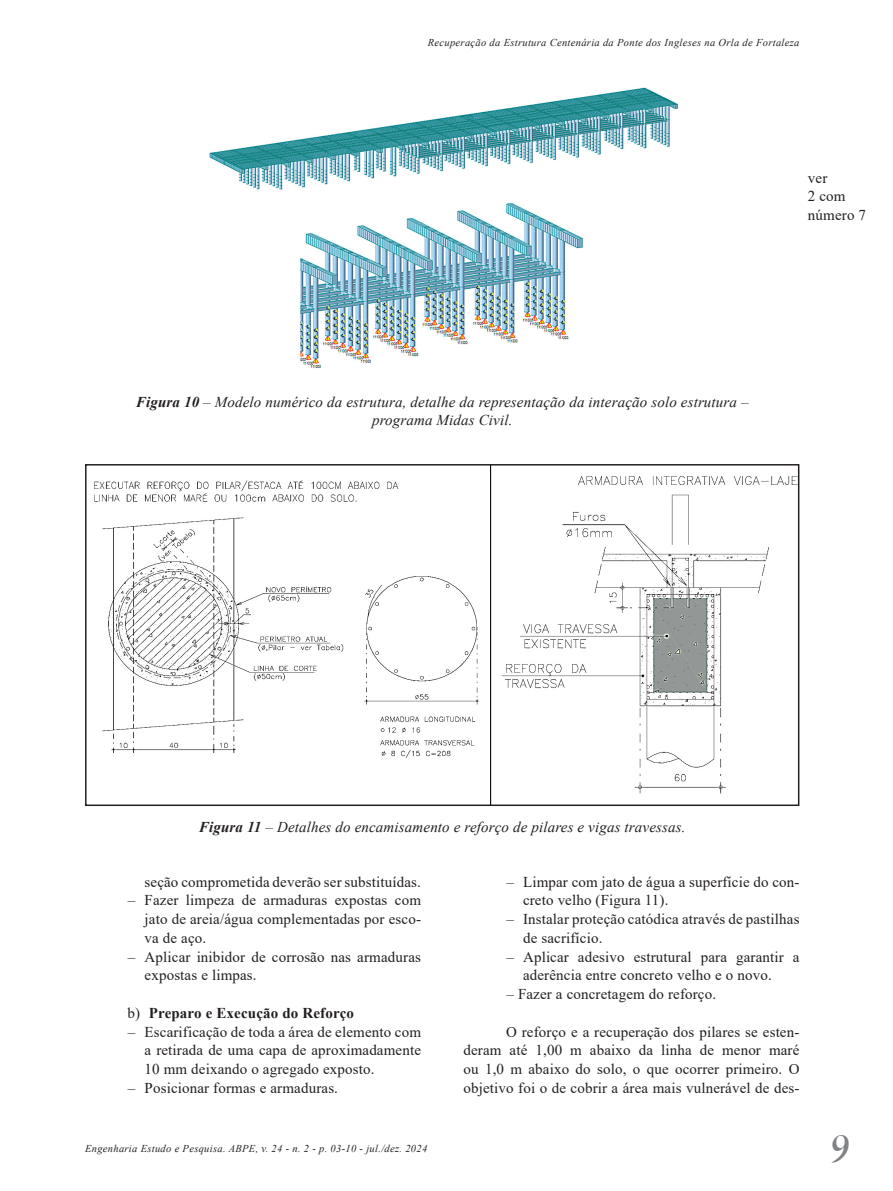
<style>
.page{position:relative;width:893px;height:1191px;background:#fff}
.page>*{position:absolute;margin:0;border:0;box-sizing:border-box;transform-origin:0 0}
.t1{font:46.5px "Aladdin";color:#808285}
.Traço{font:15px/18.8px "Times New Roman";letter-spacing:.01em;color:#231f20}
.Texto_geral{font:15px/18.8px "Times New Roman";letter-spacing:.01em;color:#231f20;text-align:right}
.Figura{font:italic 15px "Times New Roman";letter-spacing:.01em;color:#231f20}
.a{font:700 15px "Times New Roman";letter-spacing:.01em;color:#231f20}
.t2{font:italic 10.5px "Times New Roman";letter-spacing:.03em;color:#231f20}
.s1{font-weight:700}
.s2{font-weight:400}
</style>
<div class="page">
<img style="left:209px;top:87px;width:469px;height:282px">
<img style="left:94px;top:467px;width:702px;height:336px">
<div style="left:85px;top:464px;width:714px;height:342px;border:2px solid #231f20"></div>
<p class="t2" style="left:428px;top:35px;width:373px">Recuperação da Estrutura Centenária da Ponte dos Ingleses na Orla de Fortaleza</p>
<p class="Texto_geral" style="left:808px;top:168px;width:21px">ver</p>
<p class="Texto_geral" style="left:808px;top:186px;width:39px">2 com</p>
<p class="Texto_geral" style="left:808px;top:205px;width:60px">número 7</p>
<p class="Figura" style="left:136px;top:391px;width:614px"><span class="s1">Figura 10</span> – Modelo numérico da estrutura, detalhe da representação da interação solo estrutura –</p>
<p class="Figura" style="left:372px;top:410px;width:142px">programa Midas Civil.</p>
<p class="Figura" style="left:199px;top:816px;width:488px"><span class="s1">Figura 11</span> – Detalhes do encamisamento e reforço de pilares e vigas travessas.</p>
<p class="Traço" style="left:145px;top:871px;width:278px">seção comprometida deverão ser substituídas.</p>
<p class="Traço" style="left:145px;top:890px;width:278px;text-align:justify;text-indent:-17px">– Fazer limpeza de armaduras expostas com jato de areia/água complementadas por esco&shy;va de aço.</p>
<p class="Traço" style="left:145px;top:946px;width:278px;text-indent:-17px">– Aplicar inibidor de corrosão nas armaduras expostas e limpas.</p>
<p class="a" style="left:128px;top:1002px;width:228px"><span class="s2">b)</span> Preparo e Execução do Reforço</p>
<p class="Traço" style="left:145px;top:1021px;width:278px;text-align:justify;text-indent:-17px">– Escarificação de toda a área de elemento com a retirada de uma capa de aproximadamente 10 mm deixando o agregado exposto.</p>
<p class="Traço" style="left:128px;top:1078px;width:212px">– Posicionar formas e armaduras.</p>
<p class="Traço" style="left:523px;top:871px;width:278px;text-indent:-17px">– Limpar com jato de água a superfície do con&shy;creto velho (Figura 11).</p>
<p class="Traço" style="left:523px;top:909px;width:278px;text-indent:-17px">– Instalar proteção catódica através de pastilhas de sacrifício.</p>
<p class="Traço" style="left:523px;top:946px;width:278px;text-indent:-17px">– Aplicar adesivo estrutural para garantir a aderência entre concreto velho e o novo.</p>
<p class="Traço" style="left:506px;top:984px;width:211px">– Fazer a concretagem do reforço.</p>
<p class="Texto_geral" style="left:463px;top:1021px;width:337px">O reforço e a recuperação dos pilares se esten-<br>deram até 1,00 m abaixo da linha de menor maré</p>
<p class="Texto_geral" style="left:463px;top:1059px;width:337px;text-align:left">ou 1,0 m abaixo do solo, o que ocorrer primeiro. O objetivo foi o de cobrir a área mais vulnerável de des-</p>
<p class="t2" style="left:85px;top:1141px;width:344px">Engenharia Estudo e Pesquisa. ABPE, v. 24 - n. 2 - p. 03-10 - jul./dez. 2024</p>
<h1 class="t1" style="left:832px;top:1115px;width:19px">9</h1>
</div>
